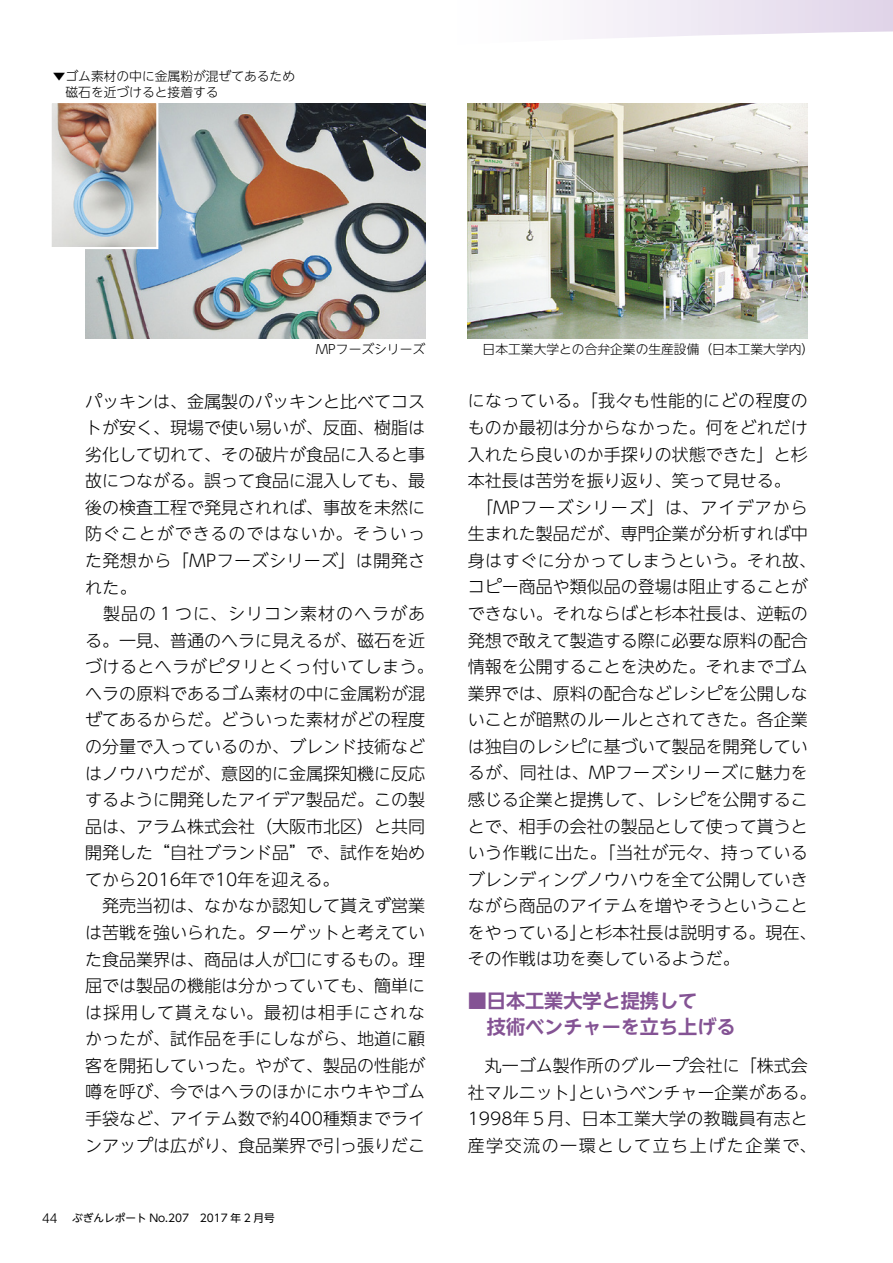
<style>
.page{position:relative;width:893px;height:1263px;background:#fff}
.page>*{position:absolute;margin:0;border:0;box-sizing:border-box;transform-origin:0 0}
.t1{font:700 19.2px/26.5px "UD Shin Go NT Pro De";color:#845394}
.t2{font:300 16.95px/26.5px "UD Shin Go NT Pro";color:#000}
.t3{font:300 12.75px/15.9px "UD Shin Go NT Pro";color:#000}
.t4{font:10.65px "UD Shin Go NT Pro";color:#000}
.s1{font-family:"Helvetica LT Std";font-weight:300;font-size:13.8px}
</style>
<div class="page">
<svg style="left:584px;top:0;width:308px;height:39px"></svg>
<svg style="left:892px;top:0;width:1px;height:32px"></svg>
<img style="left:85px;top:103px;width:340px;height:235px">
<img style="left:53px;top:104px;width:102px;height:142px">
<div style="left:50px;top:101px;width:108px;height:148px;border:2px solid #fff"></div>
<img style="left:468px;top:103px;width:340px;height:235px">
<p class="t3" style="left:53px;top:68px;width:244px">▼ゴム素材の中に金属粉が混ぜてあるため　磁石を近づけると接着する</p>
<p class="t3" style="left:316px;top:341px;width:111px">MPフーズシリーズ</p>
<p class="t3" style="left:483px;top:341px;width:333px">日本工業大学との合弁企業の生産設備（日本工業大学内）</p>
<p class="t2" style="left:85px;top:387px;width:350px">パッキンは、金属製のパッキンと比べてコストが安く、現場で使い易いが、反面、樹脂は劣化して切れて、その破片が食品に入ると事故につながる。誤って食品に混入しても、最後の検査工程で発見されれば、事故を未然に防ぐことができるのではないか。そういった発想から「MPフーズシリーズ」は開発された。<br>　製品の1つに、シリコン素材のヘラがある。一見、普通のヘラに見えるが、磁石を近づけるとヘラがピタリとくっ付いてしまう。ヘラの原料であるゴム素材の中に金属粉が混ぜてあるからだ。どういった素材がどの程度の分量で入っているのか、ブレンド技術などはノウハウだが、意図的に金属探知機に反応するように開発したアイデア製品だ。この製品は、アラム株式会社（大阪市北区）と共同開発した“自社ブランド品”で、試作を始めてから2016年で10年を迎える。<br>　発売当初は、なかなか認知して貰えず営業は苦戦を強いられた。ターゲットと考えていた食品業界は、商品は人が口にするもの。理屈では製品の機能は分かっていても、簡単には採用して貰えない。最初は相手にされなかったが、試作品を手にしながら、地道に顧客を開拓していった。やがて、製品の性能が噂を呼び、今ではヘラのほかにホウキやゴム手袋など、アイテム数で約400種類までラインアップは広がり、食品業界で引っ張りだこ</p>
<p class="t2" style="left:468px;top:387px;width:350px">になっている。「我々も性能的にどの程度のものか最初は分からなかった。何をどれだけ入れたら良いのか手探りの状態できた」と杉本社長は苦労を振り返り、笑って見せる。<br>　「MPフーズシリーズ」は、アイデアから生まれた製品だが、専門企業が分析すれば中身はすぐに分かってしまうという。それ故、コピー商品や類似品の登場は阻止することができない。それならばと杉本社長は、逆転の発想で敢えて製造する際に必要な原料の配合情報を公開することを決めた。それまでゴム業界では、原料の配合などレシピを公開しないことが暗黙のルールとされてきた。各企業は独自のレシピに基づいて製品を開発しているが、同社は、MPフーズシリーズに魅力を感じる企業と提携して、レシピを公開することで、相手の会社の製品として使って貰うという作戦に出た。「当社が元々、持っているブレンディングノウハウを全て公開していきながら商品のアイテムを増やそうということをやっている」と杉本社長は説明する。現在、その作戦は功を奏しているようだ。</p>
<p class="t1" style="left:468px;top:986px;width:269px">■日本工業大学と提携して<br>　技術ベンチャーを立ち上げる</p>
<p class="t2" style="left:468px;top:1052px;width:350px">　丸一ゴム製作所のグループ会社に「株式会社マルニット」というベンチャー企業がある。<br>1998年5月、日本工業大学の教職員有志と産学交流の一環として立ち上げた企業で、</p>
<p class="t4" style="left:42px;top:1210px;width:234px"><span class="s1">44</span> ぶぎんレポート No.207　2017 年 2 月号</p>
</div>
